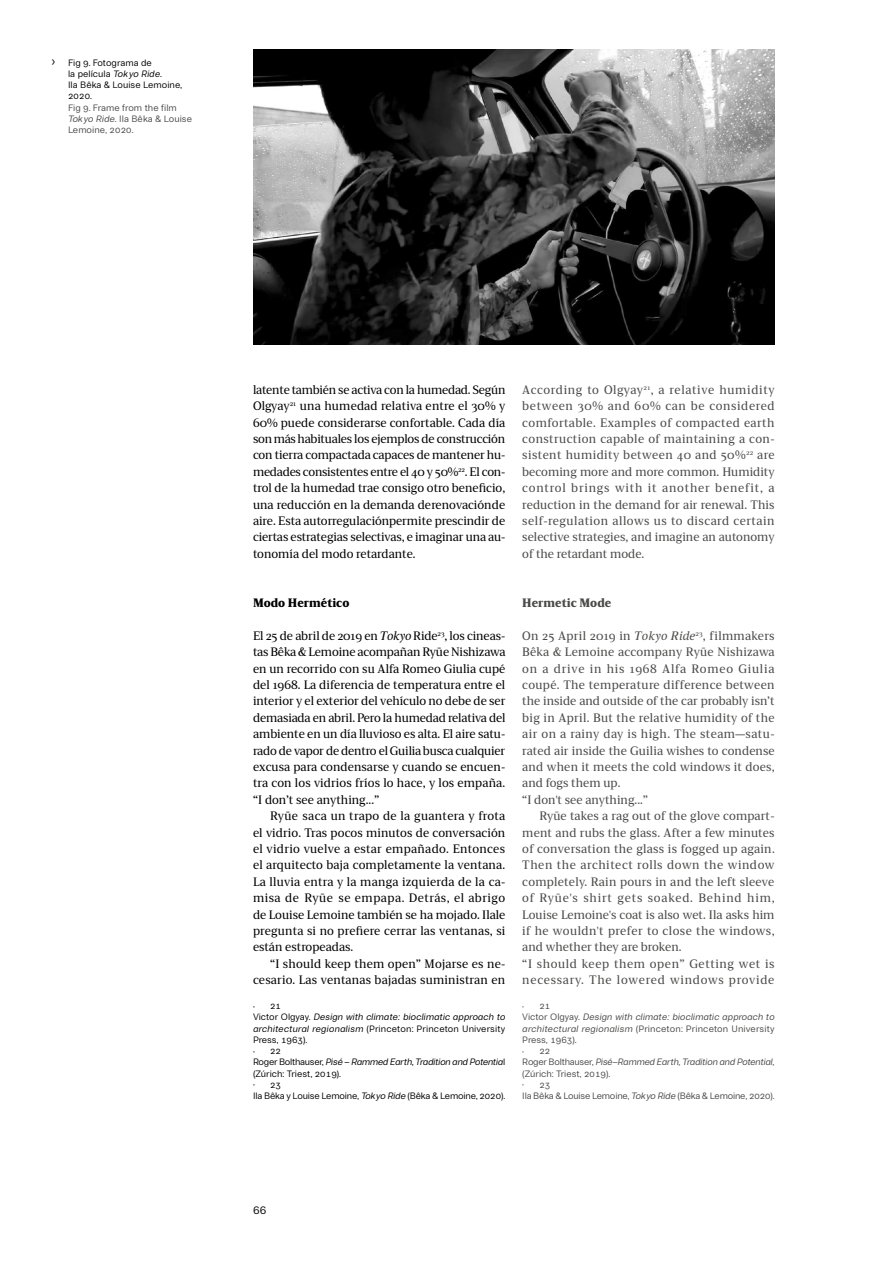
<style>
.page{position:relative;width:893px;height:1263px;background:#fff}
.page>*{position:absolute;margin:0;border:0;box-sizing:border-box;transform-origin:0 0}
.BAC_Editorial_Inglés{font:12.3px/16.4px "Atlantica Serif";letter-spacing:.005em;color:#000;text-align:justify}
.BAC_Notes{font:12.3px/16.4px "Atlantica Serif";letter-spacing:.015em;color:#4a4a49;text-align:justify}
.BAC_Notes-2{font:12.3px/16.4px "Atlantica Serif";letter-spacing:.045em;color:#4a4a49}
.BAC_Editorial_Inglés-2{font:900 12.3px "Atlantica Serif";color:#000}
.BAC_Notes-3{font:900 12.3px "Atlantica Serif";color:#4a4a49}
.t1{font:11.25px "Mais Grotesk";color:#000}
.BAC_Notas{font:9.3px/11.2px "Mais Grotesk";color:#000}
.BAC_Notas-2{font:italic 9.3px/11.2px "Mais Grotesk";letter-spacing:-.015em;color:#4a4a49;text-align:justify}
.BAC_Notas-3{font:italic 9.3px/11.2px "Mais Grotesk";color:#000;text-align:justify}
.BAC_Notas-4{font:9.3px "Mais Grotesk";letter-spacing:-.015em;color:#4a4a49}
.BAC_Notas-5{font:9.3px/11.2px "Mais Grotesk";letter-spacing:.005em;color:#4a4a49}
.s1{font-size:12px}
.s2{font-style:italic}
.s3{font-style:normal}
</style>
<div class="page">
<img style="left:253px;top:49px;width:522px;height:295px">
<p class="BAC_Notas" style="left:51px;top:57px;width:102px"><span class="s1">›</span> Fig 9. Fotograma de</p>
<p class="BAC_Notas" style="left:68px;top:68px;width:95px">la película <span class="s2">Tokyo Ride</span>.</p>
<p class="BAC_Notas" style="left:68px;top:79px;width:116px">Ila Bêka &amp; Louise Lemoine,<br>2020.</p>
<p class="BAC_Notas-5" style="left:68px;top:102px;width:125px">Fig 9. Frame from the film<br><span class="s2">Tokyo Ride</span>. Ila Bêka &amp; Louise<br>Lemoine, 2020.</p>
<p class="BAC_Editorial_Inglés" style="left:253px;top:381px;width:254px">latente también se activa con la humedad. Según Olgyay<sup>21</sup> una humedad relativa entre el 30% y 60% puede considerarse confortable. Cada día son más habituales los ejemplos de construcción con tierra compactada capaces de mantener hu&shy;medades consistentes entre el 40 y 50%<sup>22</sup>. El con&shy;trol de la humedad trae consigo otro beneficio, una reducción en la demanda de renovación de aire. Esta autorregulación permite prescindir de ciertas estrategias selectivas, e imaginar una au&shy;tonomía del modo retardante.</p>
<p class="BAC_Editorial_Inglés-2" style="left:253px;top:593px;width:98px">Modo Hermético</p>
<p class="BAC_Editorial_Inglés" style="left:253px;top:627px;width:254px">El 25 de abril de 2019 en <span class="s2">Tokyo</span> Ride<sup>23</sup>, los cineas&shy;tas Bêka &amp; Lemoine acompañan Ryūe Nishizawa en un recorrido con su Alfa Romeo Giulia cupé del 1968. La diferencia de temperatura entre el interior y el exterior del vehículo no debe de ser demasiada en abril. Pero la humedad relativa del ambiente en un día lluvioso es alta. El aire satu&shy;rado de vapor de dentro el Guilia busca cualquier excusa para condensarse y cuando se encuen&shy;tra con los vidrios fríos lo hace, y los empaña. “I don’t see anything...”</p>
<p class="BAC_Editorial_Inglés" style="left:253px;top:807px;width:254px;text-indent:17px">Ryūe saca un trapo de la guantera y frota el vidrio. Tras pocos minutos de conversación el vidrio vuelve a estar empañado. Entonces el arquitecto baja completamente la ventana.<br>La lluvia entra y la manga izquierda de la ca&shy;misa de Ryūe se empapa. Detrás, el abrigo de Louise Lemoine también se ha mojado. Ila le pregunta si no prefiere cerrar las ventanas, si están estropeadas.</p>
<p class="BAC_Editorial_Inglés" style="left:253px;top:955px;width:254px;text-align:right">“I should keep them open” Mojarse es ne&shy;cesario. Las ventanas bajadas suministran en</p>
<p class="BAC_Notas" style="left:253px;top:1000px;width:30px"><sup>•</sup> 21</p>
<p class="BAC_Notas-3" style="left:253px;top:1011px;width:254px"><span class="s3">Victor Olgyay.</span> Design with climate: bioclimatic approach to architectural regionalism <span class="s3">(Princeton: Princeton University Press, 1963).</span></p>
<p class="BAC_Notas" style="left:253px;top:1045px;width:30px"><sup>•</sup> 22</p>
<p class="BAC_Notas" style="left:253px;top:1056px;width:254px">Roger Bolthauser, <span class="s2">Pisé – Rammed Earth, Tradition and Potentia</span>l (Zúrich: Triest, 2019).</p>
<p class="BAC_Notas" style="left:253px;top:1079px;width:30px"><sup>•</sup> 23</p>
<p class="BAC_Notas" style="left:253px;top:1090px;width:254px">Ila Bêka y Louise Lemoine, <span class="s2">Tokyo Ride</span> (Bêka &amp; Lemoine, 2020).</p>
<p class="BAC_Notes" style="left:522px;top:381px;width:254px">According to Olgyay<sup>21</sup>, a relative humidity between 30% and 60% can be considered comfortable. Examples of compacted earth construction capable of maintaining a con&shy;sistent humidity between 40 and 50%<sup>22</sup> are becoming more and more common. Humidity control brings with it another benefit, a reduction in the demand for air renewal. This self-regulation allows us to discard certain selective strategies, and imagine an autonomy of the retardant mode.</p>
<p class="BAC_Notes-3" style="left:522px;top:593px;width:90px">Hermetic Mode</p>
<p class="BAC_Notes" style="left:522px;top:627px;width:254px">On 25 April 2019 in <span class="s2">Tokyo Ride</span><sup>23</sup>, filmmakers Bêka &amp; Lemoine accompany Ryūe Nishizawa on a drive in his 1968 Alfa Romeo Giulia coupé. The temperature difference between the inside and outside of the car probably isn’t big in April. But the relative humidity of the air on a rainy day is high. The steam—satu&shy;rated air inside the Guilia wishes to condense and when it meets the cold windows it does, and fogs them up.</p>
<p class="BAC_Notes" style="left:522px;top:791px;width:127px">“I don't see anything...”</p>
<p class="BAC_Notes" style="left:522px;top:807px;width:254px;text-indent:17px">Ryūe takes a rag out of the glove compart&shy;ment and rubs the glass. After a few minutes of conversation the glass is fogged up again.<br>Then the architect rolls down the window completely. Rain pours in and the left sleeve of Ryūe's shirt gets soaked. Behind him, Louise Lemoine's coat is also wet. Ila asks him if he wouldn't prefer to close the windows, and whether they are broken.</p>
<p class="BAC_Notes-2" style="left:522px;top:955px;width:254px">“I should keep them open” Getting wet is necessary. The lowered windows provide</p>
<p class="BAC_Notas-4" style="left:522px;top:1000px;width:30px"><sup>•</sup> 21</p>
<p class="BAC_Notas-2" style="left:522px;top:1011px;width:254px"><span class="s3">Victor Olgyay.</span> Design with climate: bioclimatic approach to architectural regionalism <span class="s3">(Princeton: Princeton University Press, 1963).</span></p>
<p class="BAC_Notas-4" style="left:522px;top:1045px;width:30px"><sup>•</sup> 22</p>
<p class="BAC_Notas-2" style="left:522px;top:1056px;width:254px"><span class="s3">Roger Bolthauser,</span> Pisé–Rammed Earth, Tradition and Potential, <span class="s3">(Zúrich: Triest, 2019).</span></p>
<p class="BAC_Notas-4" style="left:522px;top:1079px;width:30px"><sup>•</sup> 23</p>
<p class="BAC_Notas-4" style="left:522px;top:1090px;width:254px">Ila Bêka &amp; Louise Lemoine, <span class="s2">Tokyo Ride</span> (Bêka &amp; Lemoine, 2020).</p>
<p class="t1" style="left:253px;top:1204px;width:15px">66</p>
</div>
